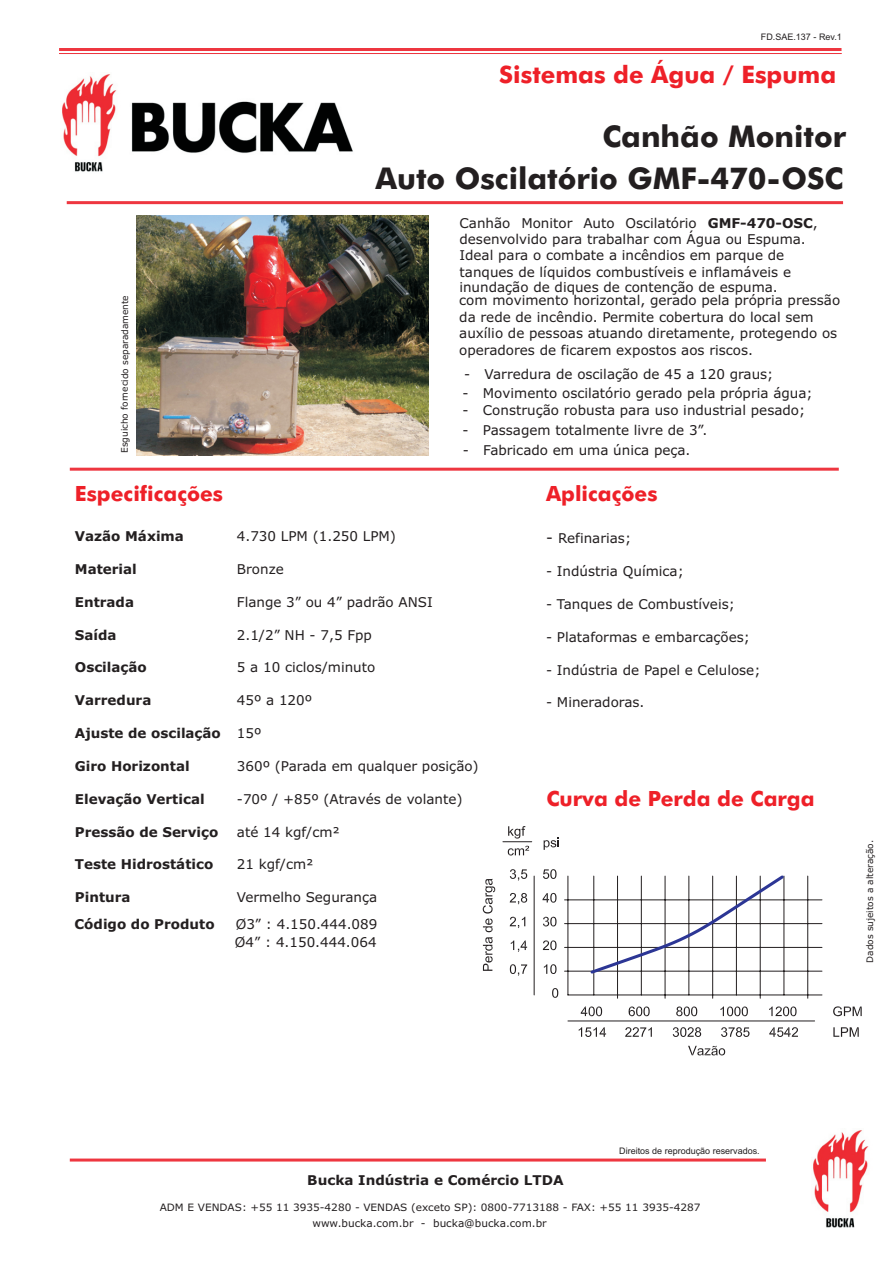
<style>
.page{position:relative;width:893px;height:1263px;background:#fff}
.page>*{position:absolute;margin:0;border:0;box-sizing:border-box;transform-origin:0 0}
.t1{font:700 30px "Futura BT";color:#231f20}
.t2{font:700 24px "Futura BT";color:#ee2028}
.t3{font:700 21px "Futura BT";color:#ee2028}
.t4{font:13.5px/16.4px "Verdana";color:#231f20}
.t5{font:700 13.5px "Verdana";color:#231f20}
.t6{font:10.5px "Verdana";color:#231f20}
.t7{font:10.2px "Verdana";color:#231f20}
.t8{font:9px "Verdana";color:#231f20}
.t9{font:9px "Arial";color:#231f20}
.s1{font-weight:700}
.s2{font-weight:400}
.s3{font-size:15px}
</style>
<div class="page">
<hr style="left:59px;top:48px;width:782px;height:3px;background:#ee3640">
<hr style="left:59px;top:53px;width:782px;height:1px;background:#ee3640">
<hr style="left:67px;top:201px;width:776px;height:3px;background:#ee3640">
<hr style="left:70px;top:1158px;width:696px;height:3px;background:#ee3640">
<hr style="left:70px;top:468px;width:769px;height:3px;background:#ee3640">
<hr style="left:568px;top:876px;width:1px;height:119px;background:#231f20">
<hr style="left:641px;top:876px;width:1px;height:119px;background:#231f20">
<hr style="left:688px;top:876px;width:1px;height:119px;background:#231f20">
<hr style="left:736px;top:876px;width:1px;height:119px;background:#231f20">
<hr style="left:784px;top:876px;width:1px;height:119px;background:#231f20">
<hr style="left:593px;top:876px;width:1px;height:119px;background:#231f20">
<hr style="left:568px;top:994px;width:254px;height:1px;background:#231f20">
<hr style="left:565px;top:971px;width:257px;height:1px;background:#231f20">
<hr style="left:565px;top:947px;width:257px;height:1px;background:#231f20">
<hr style="left:565px;top:923px;width:257px;height:1px;background:#231f20">
<hr style="left:565px;top:899px;width:257px;height:1px;background:#231f20">
<hr style="left:617px;top:876px;width:1px;height:122px;background:#231f20">
<hr style="left:665px;top:876px;width:1px;height:122px;background:#231f20">
<hr style="left:712px;top:876px;width:1px;height:122px;background:#231f20">
<hr style="left:760px;top:876px;width:1px;height:122px;background:#231f20">
<hr style="left:807px;top:876px;width:1px;height:122px;background:#231f20">
<svg style="left:543px;top:869px;width:13px;height:10px"></svg>
<svg style="left:542px;top:893px;width:14px;height:10px"></svg>
<svg style="left:543px;top:917px;width:13px;height:9px"></svg>
<svg style="left:543px;top:940px;width:13px;height:10px"></svg>
<svg style="left:544px;top:964px;width:12px;height:10px"></svg>
<svg style="left:552px;top:988px;width:6px;height:10px"></svg>
<svg style="left:581px;top:1006px;width:21px;height:10px"></svg>
<svg style="left:629px;top:1006px;width:21px;height:10px"></svg>
<svg style="left:676px;top:1006px;width:21px;height:10px"></svg>
<svg style="left:720px;top:1006px;width:28px;height:10px"></svg>
<svg style="left:769px;top:1006px;width:27px;height:10px"></svg>
<hr style="left:534px;top:876px;width:1px;height:119px;background:#231f20">
<svg style="left:510px;top:869px;width:17px;height:12px"></svg>
<svg style="left:503px;top:826px;width:29px;height:29px"></svg>
<svg style="left:544px;top:838px;width:15px;height:12px"></svg>
<svg style="left:510px;top:893px;width:17px;height:11px"></svg>
<svg style="left:510px;top:917px;width:15px;height:11px"></svg>
<svg style="left:511px;top:940px;width:16px;height:12px"></svg>
<svg style="left:510px;top:964px;width:17px;height:12px"></svg>
<svg style="left:588px;top:875px;width:198px;height:101px"></svg>
<svg style="left:483px;top:879px;width:12px;height:92px"></svg>
<hr style="left:568px;top:1020px;width:247px;height:1px;background:#231f20">
<svg style="left:833px;top:1006px;width:29px;height:10px"></svg>
<svg style="left:579px;top:1027px;width:27px;height:10px"></svg>
<svg style="left:625px;top:1027px;width:27px;height:10px"></svg>
<svg style="left:673px;top:1027px;width:28px;height:10px"></svg>
<svg style="left:721px;top:1027px;width:28px;height:10px"></svg>
<svg style="left:769px;top:1027px;width:29px;height:10px"></svg>
<svg style="left:833px;top:1027px;width:26px;height:10px"></svg>
<svg style="left:688px;top:1046px;width:37px;height:9px"></svg>
<img style="left:136px;top:215px;width:293px;height:241px">
<img style="left:813px;top:1130px;width:56px;height:98px">
<img style="left:62px;top:74px;width:291px;height:98px">
<p class="t9" style="left:761px;top:33px;width:82px">FD.SAE.137 - Rev.1</p>
<h2 class="t2" style="left:499px;top:65px;width:338px">Sistemas de Água / Espuma</h2>
<h1 class="t1" style="left:602px;top:124px;width:245px">Canhão Monitor</h1>
<p class="t8" style="left:121px;top:340px;width:47px;rotate:-90deg">a am te</p>
<p class="t8" style="left:121px;top:315px;width:13px;rotate:-90deg">en</p>
<p class="t8" style="left:121px;top:453px;width:125px;rotate:-90deg">E gu ho forn cido separ d</p>
<p class="t8" style="left:121px;top:392px;width:7px;rotate:-90deg">e</p>
<p class="t8" style="left:121px;top:431px;width:9px;rotate:-90deg">ic</p>
<p class="t8" style="left:121px;top:447px;width:6px;rotate:-90deg">s</p>
<h1 class="t1" style="left:375px;top:167px;width:469px">Auto Oscilatório GMF-470-OSC</h1>
<p class="t4" style="left:459px;top:216px;width:360px">Canhão Monitor Auto Oscilatório <span class="s1">GMF-470-OSC</span>, desenvolvido para trabalhar com Água ou Espuma.<br>Ideal para o combate a incêndios em parque de tanques de líquidos combustíveis e inflamáveis e</p>
<p class="t4" style="left:459px;top:281px;width:382px;line-height:13.8px">inundação de diques de contenção de espuma.<br>com movimento horizontal, gerado pela própria pressão</p>
<p class="t4" style="left:459px;top:310px;width:379px">da rede de incêndio. Permite cobertura do local sem auxílio de pessoas atuando diretamente, protegendo os operadores de ficarem expostos aos riscos.</p>
<p class="t4" style="left:464px;top:367px;width:311px">- Varredura de oscilação de 45 a 120 graus;</p>
<p class="t4" style="left:463px;top:386px;width:352px">- Movimento oscilatório gerado pela própria água;</p>
<p class="t4" style="left:462px;top:403px;width:344px">- Construção robusta para uso industrial pesado;</p>
<p class="t4" style="left:463px;top:423px;width:246px">- Passagem totalmente livre de 3”.</p>
<p class="t4" style="left:463px;top:443px;width:229px">- Fabricado em uma única peça.</p>
<h3 class="t3" style="left:75px;top:485px;width:150px">Especificações</h3>
<p class="t5" style="left:75px;top:531px;width:111px">Vazão Máxima</p>
<p class="t4" style="left:237px;top:529px;width:161px">4.730 LPM (1.250 LPM)</p>
<p class="t5" style="left:75px;top:564px;width:63px">Material</p>
<p class="t4" style="left:237px;top:562px;width:48px">Bronze</p>
<p class="t5" style="left:75px;top:596px;width:61px">Entrada</p>
<p class="t4" style="left:237px;top:595px;width:197px">Flange 3” ou 4” padrão ANSI</p>
<p class="t5" style="left:75px;top:629px;width:43px">Saída</p>
<p class="t4" style="left:237px;top:628px;width:137px">2.1/2” NH - 7,5 Fpp</p>
<p class="t5" style="left:75px;top:662px;width:73px">Oscilação</p>
<p class="t4" style="left:237px;top:660px;width:140px">5 a 10 ciclos/minuto</p>
<p class="t5" style="left:75px;top:695px;width:78px">Varredura</p>
<p class="t4" style="left:237px;top:693px;width:77px">45º a 120º</p>
<p class="t5" style="left:75px;top:728px;width:188px">Ajuste de oscilação <span class="s2">15º</span></p>
<p class="t5" style="left:75px;top:761px;width:116px">Giro Horizontal</p>
<p class="t4" style="left:237px;top:759px;width:243px">360º (Parada em qualquer posição)</p>
<p class="t5" style="left:75px;top:793px;width:131px">Elevação Vertical</p>
<p class="t4" style="left:237px;top:792px;width:227px">-70º / +85º (Através de volante)</p>
<p class="t5" style="left:75px;top:826px;width:145px">Pressão de Serviço</p>
<p class="t4" style="left:237px;top:825px;width:104px">até 14 kgf/cm²</p>
<p class="t5" style="left:75px;top:859px;width:140px">Teste Hidrostático</p>
<p class="t4" style="left:237px;top:857px;width:78px">21 kgf/cm²</p>
<p class="t5" style="left:75px;top:892px;width:57px">Pintura</p>
<p class="t4" style="left:237px;top:890px;width:142px">Vermelho Segurança</p>
<p class="t5" style="left:75px;top:919px;width:142px">Código do Produto</p>
<p class="t4" style="left:235px;top:916px;width:144px;line-height:18.5px">Ø3” : 4.150.444.089<br>Ø4” : 4.150.444.064</p>
<h3 class="t3" style="left:546px;top:485px;width:113px">Aplicações</h3>
<p class="t4" style="left:546px;top:531px;width:87px"><span class="s3">-</span> Refinarias;</p>
<p class="t4" style="left:546px;top:564px;width:139px">- Indústria Química;</p>
<p class="t4" style="left:546px;top:597px;width:190px">- Tanques de Combustíveis;</p>
<p class="t4" style="left:546px;top:630px;width:205px">- Plataformas e embarcações;</p>
<p class="t4" style="left:546px;top:663px;width:216px">- Indústria de Papel e Celulose;</p>
<p class="t4" style="left:546px;top:695px;width:100px">- Mineradoras.</p>
<h3 class="t3" style="left:546px;top:790px;width:270px">Curva de Perda de Carga</h3>
<p class="t8" style="left:866px;top:963px;width:124px;rotate:-90deg">Dados sujeitos a alteração.</p>
<p class="t9" style="left:619px;top:1147px;width:142px">Direitos de reprodução reservados.</p>
<p class="t5" style="left:307px;top:1175px;width:258px">Bucka Indústria e Comércio LTDA</p>
<p class="t7" style="left:160px;top:1203px;width:542px">ADM E VENDAS: +55 11 3935-4280 - VENDAS (exceto SP): 0800-7713188 - FAX: +55 11 3935-4287</p>
<p class="t6" style="left:312px;top:1219px;width:236px">www.bucka.com.br - bucka@bucka.com.br</p>
</div>
